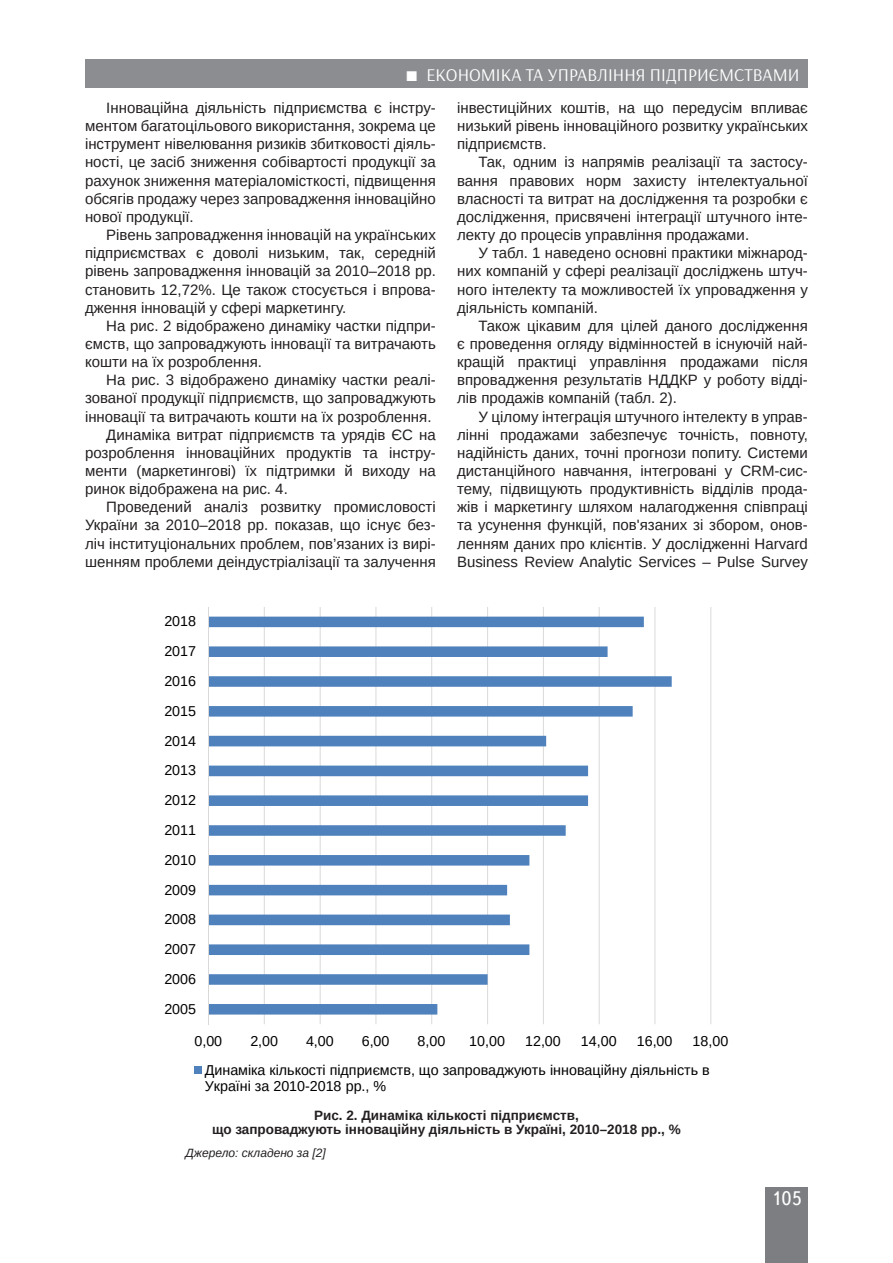
<style>
.page{position:relative;width:893px;height:1263px;background:#fff}
.page>*{position:absolute;margin:0;border:0;box-sizing:border-box;transform-origin:0 0}
.t1{font:19.5px "Ukrainian Text";color:#fff}
.t2{font:18px "Arsenal";color:#fff}
.Текст_основной_G{font:15px/18.1px "Arimo";color:#231f20;text-align:justify}
.t3{font:14.25px/16.4px "Arimo";color:#000}
.Рисунок{font:700 13.5px/13.5px "Arimo";color:#231f20;text-align:center}
.Джерело{font:italic 12px "Arimo";color:#231f20}
</style>
<div class="page">
<div style="left:765px;top:1187px;width:43px;height:76px;background:#7c7e81"></div>
<div style="left:85px;top:60px;width:723px;height:28px;background:#8b8d90"></div>
<hr style="left:264px;top:607px;width:1px;height:417px;background:#d9d9d9">
<hr style="left:320px;top:607px;width:1px;height:417px;background:#d9d9d9">
<hr style="left:375px;top:607px;width:1px;height:417px;background:#d9d9d9">
<hr style="left:431px;top:607px;width:1px;height:417px;background:#d9d9d9">
<hr style="left:487px;top:607px;width:1px;height:417px;background:#d9d9d9">
<hr style="left:543px;top:607px;width:1px;height:417px;background:#d9d9d9">
<hr style="left:599px;top:607px;width:1px;height:417px;background:#d9d9d9">
<hr style="left:654px;top:607px;width:1px;height:417px;background:#d9d9d9">
<hr style="left:710px;top:607px;width:1px;height:417px;background:#d9d9d9">
<svg style="left:209px;top:617px;width:463px;height:397px"></svg>
<hr style="left:208px;top:607px;width:1px;height:417px;background:#d9d9d9">
<div style="left:195px;top:1066px;width:7px;height:7px;background:#4f81bd"></div>
<p class="t2" style="left:426px;top:64px;width:375px">ЕКОНОМІКА ТА УПРАВЛІННЯ ПІДПРИЄМСТВАМИ</p>
<p class="Текст_основной_G" style="left:85px;top:99px;width:352px;text-indent:21px">Інноваційна діяльність підприємства є інстру&shy;ментом багатоцільового використання, зокрема це інструмент нівелювання ризиків збитковості діяль&shy;ності, це засіб зниження собівартості продукції за рахунок зниження матеріаломісткості, підвищення обсягів продажу через запровадження інноваційно нової продукції.</p>
<p class="Текст_основной_G" style="left:85px;top:226px;width:352px;text-indent:21px">Рівень запровадження інновацій на українських підприємствах є доволі низьким, так, середній рівень запровадження інновацій за 2010–2018 рр. становить 12,72%. Це також стосується і впрова&shy;дження інновацій у сфері маркетингу.</p>
<p class="Текст_основной_G" style="left:85px;top:317px;width:352px;text-indent:21px">На рис. 2 відображено динаміку частки підпри&shy;ємств, що запроваджують інновації та витрачають кошти на їх розроблення.</p>
<p class="Текст_основной_G" style="left:85px;top:371px;width:352px;text-indent:21px">На рис. 3 відображено динаміку частки реалі&shy;зованої продукції підприємств, що запроваджують інновації та витрачають кошти на їх розроблення.</p>
<p class="Текст_основной_G" style="left:85px;top:426px;width:352px;text-indent:21px">Динаміка витрат підприємств та урядів ЄС на розроблення інноваційних продуктів та інстру&shy;менти (маркетингові) їх підтримки й виходу на ринок відображена на рис. 4.</p>
<p class="Текст_основной_G" style="left:85px;top:498px;width:352px;text-indent:21px">Проведений аналіз розвитку промисловості України за 2010–2018 рр. показав, що існує без&shy;ліч інституціональних проблем, пов’язаних із вирі&shy;шенням проблеми деіндустріалізації та залучення</p>
<p class="Текст_основной_G" style="left:457px;top:99px;width:352px">інвестиційних коштів, на що передусім впливає низький рівень інноваційного розвитку українських підприємств.</p>
<p class="Текст_основной_G" style="left:457px;top:153px;width:352px;text-indent:21px">Так, одним із напрямів реалізації та застосу&shy;вання правових норм захисту інтелектуальної власності та витрат на дослідження та розробки є дослідження, присвячені інтеграції штучного інте&shy;лекту до процесів управління продажами.</p>
<p class="Текст_основной_G" style="left:457px;top:244px;width:352px;text-indent:21px">У табл. 1 наведено основні практики міжнарод&shy;них компаній у сфері реалізації досліджень штуч&shy;ного інтелекту та можливостей їх упровадження у діяльність компаній.</p>
<p class="Текст_основной_G" style="left:457px;top:317px;width:352px;text-indent:21px">Також цікавим для цілей даного дослідження є проведення огляду відмінностей в існуючій най&shy;кращій практиці управління продажами після впровадження результатів НДДКР у роботу відді&shy;лів продажів компаній (табл. 2).</p>
<p class="Текст_основной_G" style="left:457px;top:407px;width:352px;text-indent:21px">У цілому інтеграція штучного інтелекту в управ&shy;лінні продажами забезпечує точність, повноту, надійність даних, точні прогнози попиту. Системи дистанційного навчання, інтегровані у CRM-сис&shy;тему, підвищують продуктивність відділів прода&shy;жів і маркетингу шляхом налагодження співпраці та усунення функцій, пов'язаних зі збором, онов&shy;ленням даних про клієнтів. У дослідженні Harvard Business Review Analytic Services – Pulse Survey</p>
<p class="t3" style="left:164px;top:613px;width:33px">2018</p>
<p class="t3" style="left:164px;top:643px;width:33px">2017</p>
<p class="t3" style="left:164px;top:673px;width:33px">2016</p>
<p class="t3" style="left:164px;top:703px;width:33px">2015</p>
<p class="t3" style="left:164px;top:732px;width:33px">2014</p>
<p class="t3" style="left:164px;top:762px;width:33px">2013</p>
<p class="t3" style="left:164px;top:792px;width:33px">2012</p>
<p class="t3" style="left:164px;top:822px;width:33px">2011</p>
<p class="t3" style="left:164px;top:852px;width:33px">2010</p>
<p class="t3" style="left:164px;top:881px;width:33px">2009</p>
<p class="t3" style="left:164px;top:911px;width:33px">2008</p>
<p class="t3" style="left:164px;top:941px;width:33px">2007</p>
<p class="t3" style="left:164px;top:971px;width:33px">2006</p>
<p class="t3" style="left:164px;top:1001px;width:33px">2005</p>
<p class="t3" style="left:195px;top:1033px;width:29px">0,00</p>
<p class="t3" style="left:250px;top:1033px;width:29px">2,00</p>
<p class="t3" style="left:306px;top:1033px;width:29px">4,00</p>
<p class="t3" style="left:362px;top:1033px;width:29px">6,00</p>
<p class="t3" style="left:418px;top:1033px;width:29px">8,00</p>
<p class="t3" style="left:469px;top:1033px;width:37px">10,00</p>
<p class="t3" style="left:525px;top:1033px;width:37px">12,00</p>
<p class="t3" style="left:581px;top:1033px;width:37px">14,00</p>
<p class="t3" style="left:637px;top:1033px;width:37px">16,00</p>
<p class="t3" style="left:692px;top:1033px;width:37px">18,00</p>
<p class="t3" style="left:205px;top:1061px;width:506px">Динам³ка к³лькост³ п³дприºмств, що запроваджують ³нновац³йну д³яльн³сть в<br>Укра¿н³ за 2010-2018 рр., %</p>
<p class="Рисунок" style="left:212px;top:1109px;width:470px">Рис. 2. Динаміка кількості підприємств,<br>що запроваджують інноваційну діяльність в Україні, 2010–2018 рр., %</p>
<p class="Джерело" style="left:185px;top:1145px;width:142px">Джерело: складено за [2]</p>
<h1 class="t1" style="left:771px;top:1188px;width:32px">105</h1>
</div>
